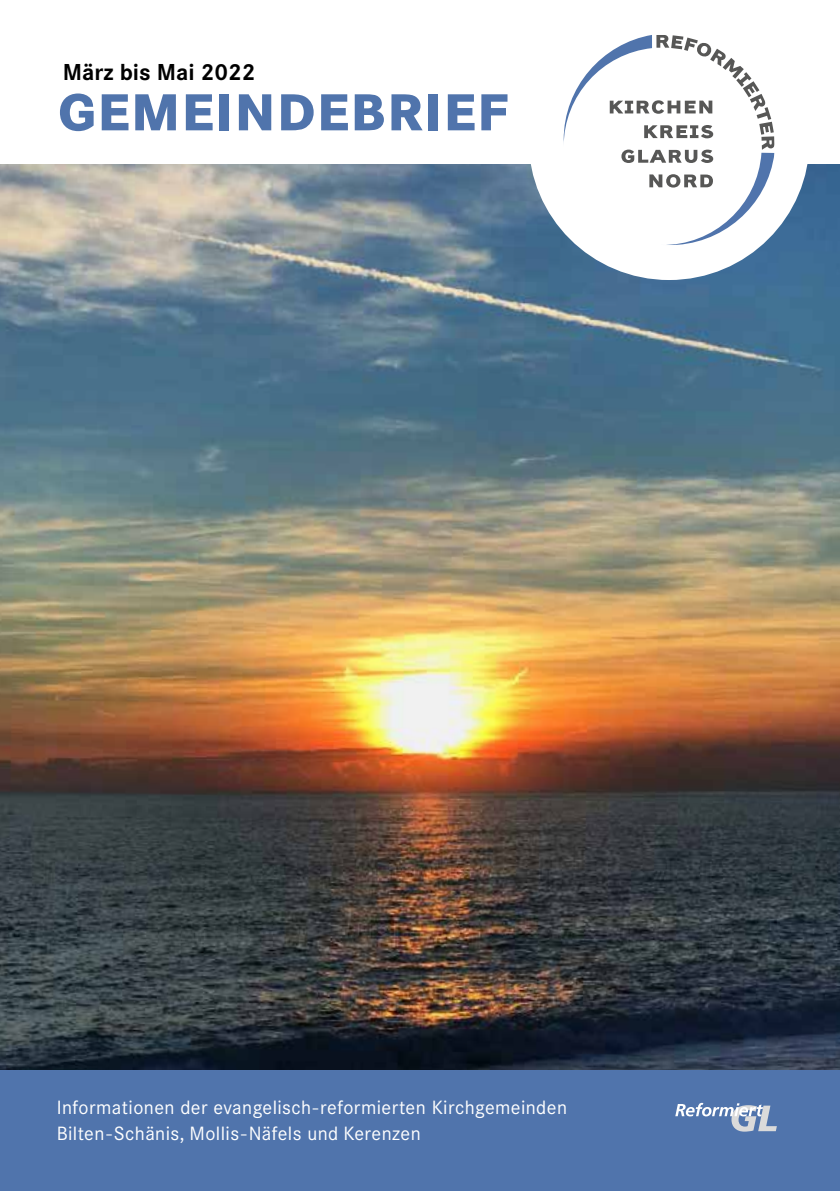
<style>
.page{position:relative;width:840px;height:1191px;background:#fff}
.page>*{position:absolute;margin:0;border:0;box-sizing:border-box;transform-origin:0 0}
.t1{font:800 54px "Corporate S";letter-spacing:.03em;color:#5074ac}
.t2{font:700 24px "Corporate S";color:#000}
.t3{font:20px/26px "Corporate S";letter-spacing:.02em;color:#fff}
</style>
<div class="page">
<div style="left:0;top:1057px;width:839px;height:134px;background:#5074ac"></div>
<img style="left:0;top:164px;width:839px;height:905px">
<div style="left:528px;top:0;width:281px;height:280px;background:#fff;border-radius:50%"></div>
<svg style="left:563px;top:35px;width:211px;height:210px"></svg>
<svg style="left:675px;top:1102px;width:101px;height:29px"></svg>
<p class="t2" style="left:63px;top:58px;width:194px">März bis Mai 2022</p>
<h1 class="t1" style="left:58px;top:80px;width:451px">GEMEINDEBRIEF</h1>
<p class="t3" style="left:57px;top:1094px;width:511px">Informationen der evangelisch-reformierten Kirchgemeinden<br>Bilten-Schänis, Mollis-Näfels und Kerenzen</p>
</div>
